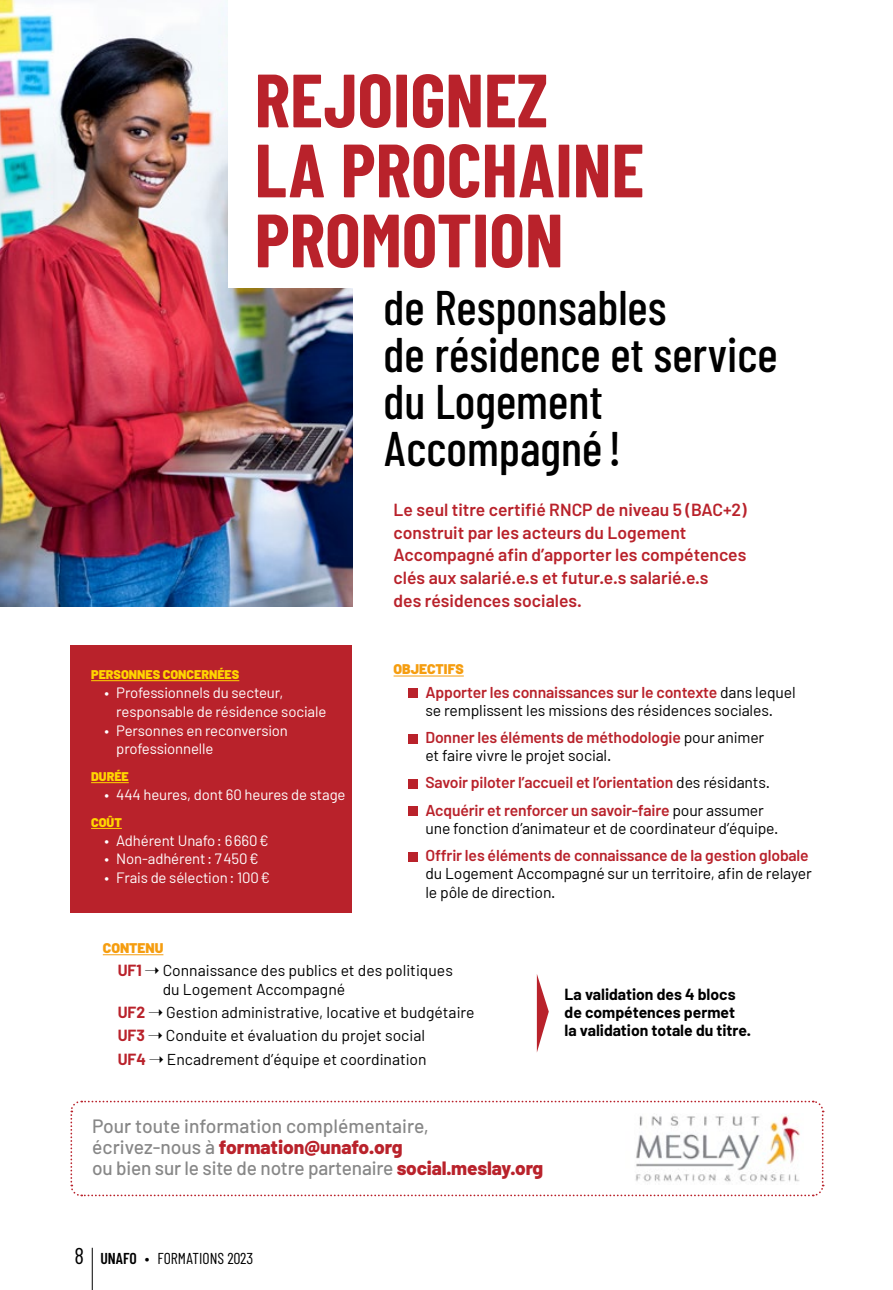
<style>
.page{position:relative;width:893px;height:1290px;background:#fff}
.page>*{position:absolute;margin:0;border:0;box-sizing:border-box;transform-origin:0 0}
.t1{font:700 75.25px/70px "Barlow Condensed";color:#b9222b}
.t2{font:500 48.48px/47.2px "Barlow Condensed";color:#000}
.t3{font:500 19.25px/21px "Barlow";letter-spacing:-.01em;color:#878787}
.t4{font:600 17.5px/22.8px "Barlow";color:#b9222b}
.t5{font:15.75px/18.4px "Barlow";letter-spacing:-.01em;color:#000}
.t6{font:600 15.75px/27.1px "Barlow";letter-spacing:-.01em;color:#b9222b}
.t7{font:700 15.75px/18.4px "Barlow";color:#000}
.t8{font:15.75px "Barlow Condensed";color:#000}
.t9{font:15.05px/18.9px "Barlow";letter-spacing:-.01em;color:#fff}
.t10{font:900 14px "Barlow";color:#f59d0f}
.t11{font:900 12.6px "Barlow";color:#ffd500}
.s1{font-weight:600;color:#b9222b}
.s2{font-weight:400;color:#000}
.s3{font-weight:700;color:#b9222b}
.s4{font-weight:800;color:#b9222b}
.s5{font-size:22.75px}
.s6{font-weight:600}
</style>
<div class="page">
<hr style="left:892px;top:0;width:1px;height:1290px;background:#63af64">
<svg style="left:892px;top:0;width:1px;height:1266px"></svg>
<hr style="left:92px;top:1248px;width:1px;height:42px;background:#000">
<hr style="left:103px;top:954px;width:60px;height:1px;background:#f59d0f">
<hr style="left:394px;top:676px;width:70px;height:1px;background:#f59d0f">
<div style="left:408px;top:688px;width:10px;height:10px;background:#b9222b"></div>
<div style="left:408px;top:734px;width:10px;height:9px;background:#b9222b"></div>
<div style="left:408px;top:779px;width:10px;height:10px;background:#b9222b"></div>
<div style="left:408px;top:806px;width:10px;height:10px;background:#b9222b"></div>
<div style="left:408px;top:852px;width:10px;height:9px;background:#b9222b"></div>
<img style="left:0;top:0;width:352px;height:606px">
<div style="left:229px;top:0;width:362px;height:288px;background:#fff"></div>
<svg style="left:70px;top:1100px;width:754px;height:97px"></svg>
<img style="left:625px;top:1114px;width:179px;height:70px">
<div style="left:70px;top:645px;width:282px;height:268px;background:#b9222b"></div>
<hr style="left:91px;top:680px;width:148px;height:1px;background:#ffd500">
<hr style="left:91px;top:782px;width:38px;height:1px;background:#ffd500">
<hr style="left:91px;top:828px;width:31px;height:1px;background:#ffd500">
<svg style="left:537px;top:974px;width:12px;height:78px"></svg>
<h1 class="t1" style="left:255px;top:63px;width:391px">REJOIGNEZ<br>LA PROCHAINE<br>PROMOTION</h1>
<h2 class="t2" style="left:384px;top:282px;width:396px">de Responsables<br>de résidence et service du Logement<br>Accompagné !</h2>
<p class="t11" style="left:91px;top:666px;width:150px">PERSONNES CONCERNÉES</p>
<p class="t9" style="left:116px;top:682px;width:212px;text-indent:-12px">• Professionnels du secteur, responsable de résidence sociale</p>
<p class="t9" style="left:116px;top:721px;width:173px;line-height:18.4px;text-indent:-12px">• Personnes en reconversion professionnelle</p>
<p class="t11" style="left:91px;top:768px;width:39px">DURÉE</p>
<p class="t9" style="left:104px;top:784px;width:242px">• 444 heures, dont 60 heures de stage</p>
<p class="t11" style="left:91px;top:814px;width:32px">COÛT</p>
<p class="t9" style="left:104px;top:830px;width:166px">• Adhérent Unafo: 6660€</p>
<p class="t9" style="left:104px;top:849px;width:156px">• Non-adhérent: 7450€</p>
<p class="t9" style="left:104px;top:868px;width:167px">• Frais de sélection: 100€</p>
<p class="t4" style="left:394px;top:498px;width:355px">Le seul titre certifié RNCP de niveau 5 (BAC+2) construit par les acteurs du Logement Accompagné afin d’apporter les compétences clés aux salarié.e.s et futur.e.s salarié.e.s<br>des résidences sociales.</p>
<p class="t10" style="left:394px;top:660px;width:72px">OBJECTIFS</p>
<p class="t5" style="left:425px;top:682px;width:372px"><span class="s1">Apporter les connaissances sur le contexte</span> dans lequel se remplissent les missions des résidences sociales.</p>
<p class="t5" style="left:425px;top:728px;width:340px"><span class="s1">Donner les éléments de méthodologie</span> pour animer et faire vivre le projet social.</p>
<p class="t6" style="left:425px;top:769px;width:346px">Savoir piloter l’accueil et l’orientation <span class="s2">des résidants.<br></span>Acquérir et renforcer un savoir-faire <span class="s2">pour assumer</span></p>
<p class="t5" style="left:425px;top:819px;width:355px">une fonction d’animateur et de coordinateur d’équipe.</p>
<p class="t6" style="left:425px;top:841px;width:385px">Offrir les éléments de connaissance de la gestion globale</p>
<p class="t5" style="left:425px;top:864px;width:388px">du Logement Accompagné sur un territoire, afin de relayer le pôle de direction.</p>
<p class="t10" style="left:103px;top:939px;width:62px">CONTENU</p>
<p class="t5" style="left:163px;top:961px;width:292px;text-indent:-45px"><span class="s3">UF1</span> ➝ Connaissance des publics et des politiques du Logement Accompagné</p>
<p class="t5" style="left:118px;top:1000px;width:358px;line-height:23.3px"><span class="s3">UF2</span> ➝ Gestion administrative, locative et budgétaire<br><span class="s3">UF3</span> ➝ Conduite et évaluation du projet social<br><span class="s3">UF4</span> ➝ Encadrement d’équipe et coordination</p>
<p class="t3" style="left:92px;top:1115px;width:452px">Pour toute information complémentaire,<br>écrivez-nous à <span class="s4">formation@unafo.org<br></span>ou bien sur le site de notre partenaire <span class="s4">social.meslay.org</span></p>
<p class="t7" style="left:565px;top:984px;width:188px">La validation des 4 blocs de compétences permet la validation totale du titre.</p>
<p class="t8" style="left:74px;top:1248px;width:180px"><span class="s5">8</span> <span class="s6">UNAFO</span> • FORMATIONS 2023</p>
</div>
